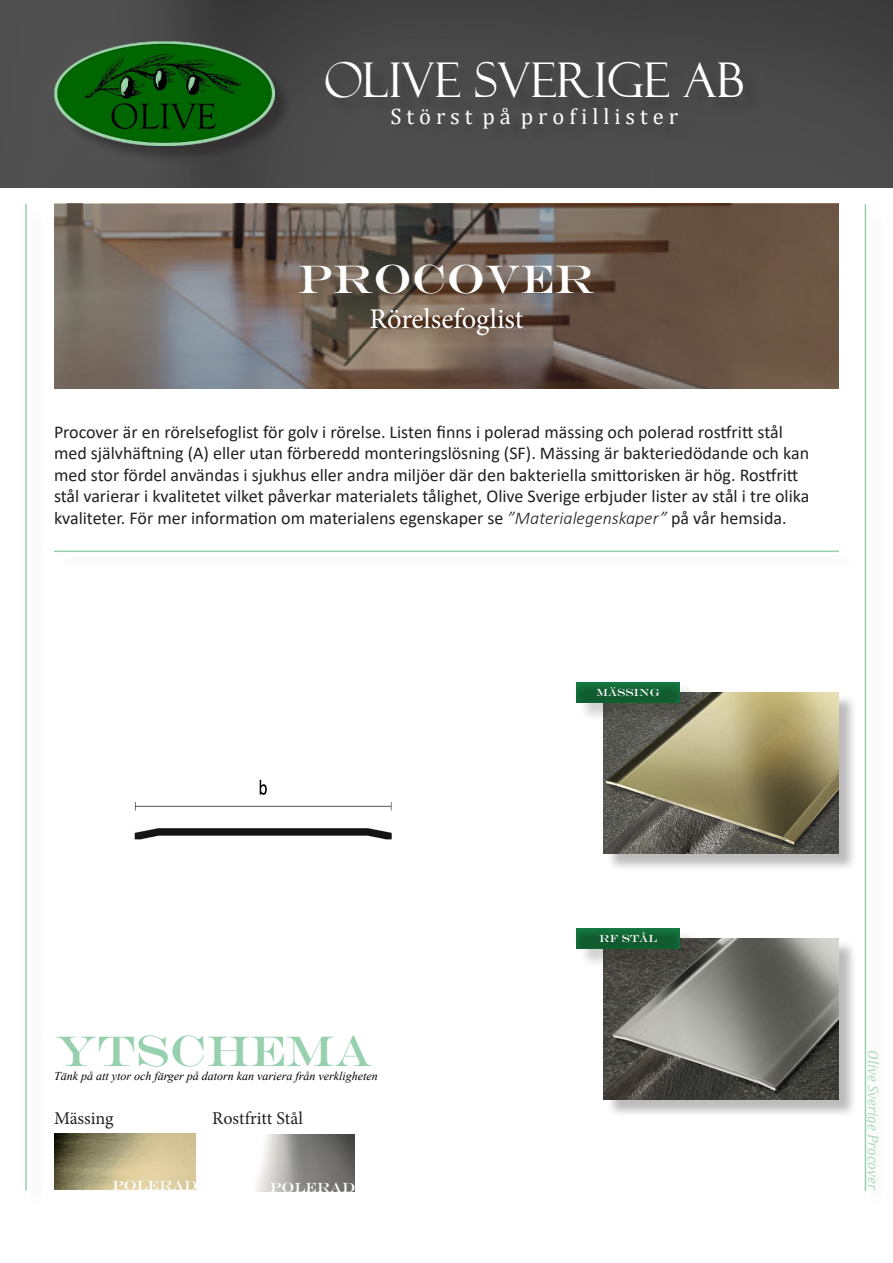
<style>
.page{position:relative;width:893px;height:1263px;background:#fff}
.page>*{position:absolute;margin:0;border:0;box-sizing:border-box;transform-origin:0 0}
.t1{font:48px "Felix Titling";color:#fff}
.t2{font:43.5px "Engravers";color:#97d0ae}
.t3{font:40.5px "Engravers";color:#fff}
.t4{font:28.5px "Minion Pro";letter-spacing:-.005em;color:#fff}
.t5{font:22.5px "Cambria";color:#fff}
.t6{font:18px/21.6px "Calibri";color:#231f20}
.t7{font:18px "Minion Pro";color:#231f20}
.t8{font:italic 15px "Cambria";color:#add9bd}
.t9{font:13.5px "Engravers";color:#fff}
.t10{font:italic 12px "Times New Roman";color:#000}
.t11{font:10.5px "Engravers";color:#fff}
.s1{font-weight:300;font-style:italic}
</style>
<div class="page">
<img style="left:0;top:0;width:893px;height:187px">
<div style="left:328px;top:64px;width:433px;height:83px;background:#4a4a4a"></div>
<div style="left:56px;top:44px;width:237px;height:120px;background:#231f20;opacity:.5"></div>
<img style="left:54px;top:42px;width:220px;height:103px">
<svg style="left:54px;top:204px;width:785px;height:185px;background:#706258"></svg>
<div style="left:303px;top:267px;width:308px;height:86px;background:#231f20;opacity:.3"></div>
<div style="left:606px;top:694px;width:252px;height:178px;background:#231f20;opacity:.3"></div>
<img style="left:604px;top:692px;width:235px;height:162px">
<div style="left:606px;top:940px;width:252px;height:178px;background:#231f20;opacity:.3"></div>
<img style="left:604px;top:938px;width:235px;height:162px">
<hr style="left:54px;top:551px;width:785px;height:1px;background:#97d0ae">
<hr style="left:865px;top:204px;width:1px;height:987px;background:#97d0ae">
<hr style="left:25px;top:204px;width:2px;height:987px;background:#97d0ae">
<div style="left:579px;top:684px;width:120px;height:37px;background:#231f20;opacity:.2"></div>
<div style="left:574px;top:680px;width:106px;height:24px;background:#97d0ae;opacity:.25"></div>
<div style="left:579px;top:930px;width:120px;height:37px;background:#231f20;opacity:.2"></div>
<div style="left:574px;top:926px;width:106px;height:24px;background:#97d0ae;opacity:.25"></div>
<img style="left:134px;top:779px;width:258px;height:61px">
<img style="left:54px;top:1133px;width:142px;height:57px">
<img style="left:256px;top:1134px;width:98px;height:57px">
<p class="t1" style="left:324px;top:53px;width:422px">OLIVE SVERIGE AB</p>
<p class="t5" style="left:390px;top:103px;width:289px">S t ö r s t p å p r o f i l l i s t e r</p>
<p class="t3" style="left:298px;top:255px;width:298px">PROCOVER</p>
<p class="t4" style="left:369px;top:299px;width:156px">Rörelsefoglist</p>
<p class="t6" style="left:54px;top:420px;width:757px">Procover är en rörelsefoglist för golv i rörelse. Listen finns i polerad mässing och polerad rostfritt stål med självhäftning (A) eller utan förberedd monteringslösning (SF). Mässing är bakteriedödande och kan med stor fördel användas i sjukhus eller andra miljöer där den bakteriella smittorisken är hög. Rostfritt stål varierar i kvalitetet vilket påverkar materialets tålighet, Olive Sverige erbjuder lister av stål i tre olika kvaliteter. För mer information om materialens egenskaper se <span class="s1">”Materialegenskaper”</span> på vår hemsida.</p>
<p class="t11" style="left:596px;top:686px;width:65px">MÄSSING</p>
<p class="t2" style="left:54px;top:1025px;width:320px">YTSCHEMA</p>
<p class="t10" style="left:54px;top:1068px;width:325px">Tänk på att ytor och färger på datorn kan variera från verkligheten</p>
<p class="t7" style="left:54px;top:1106px;width:61px">Mässing</p>
<p class="t7" style="left:212px;top:1106px;width:92px">Rostfritt Stål</p>
<p class="t9" style="left:112px;top:1177px;width:87px">POLERAD</p>
<p class="t9" style="left:270px;top:1179px;width:87px">POLERAD</p>
<p class="t11" style="left:599px;top:932px;width:59px">RF STÅL</p>
<p class="t8" style="left:884px;top:1050px;width:142px;rotate:90deg">Olive Sverige Procover</p>
</div>
